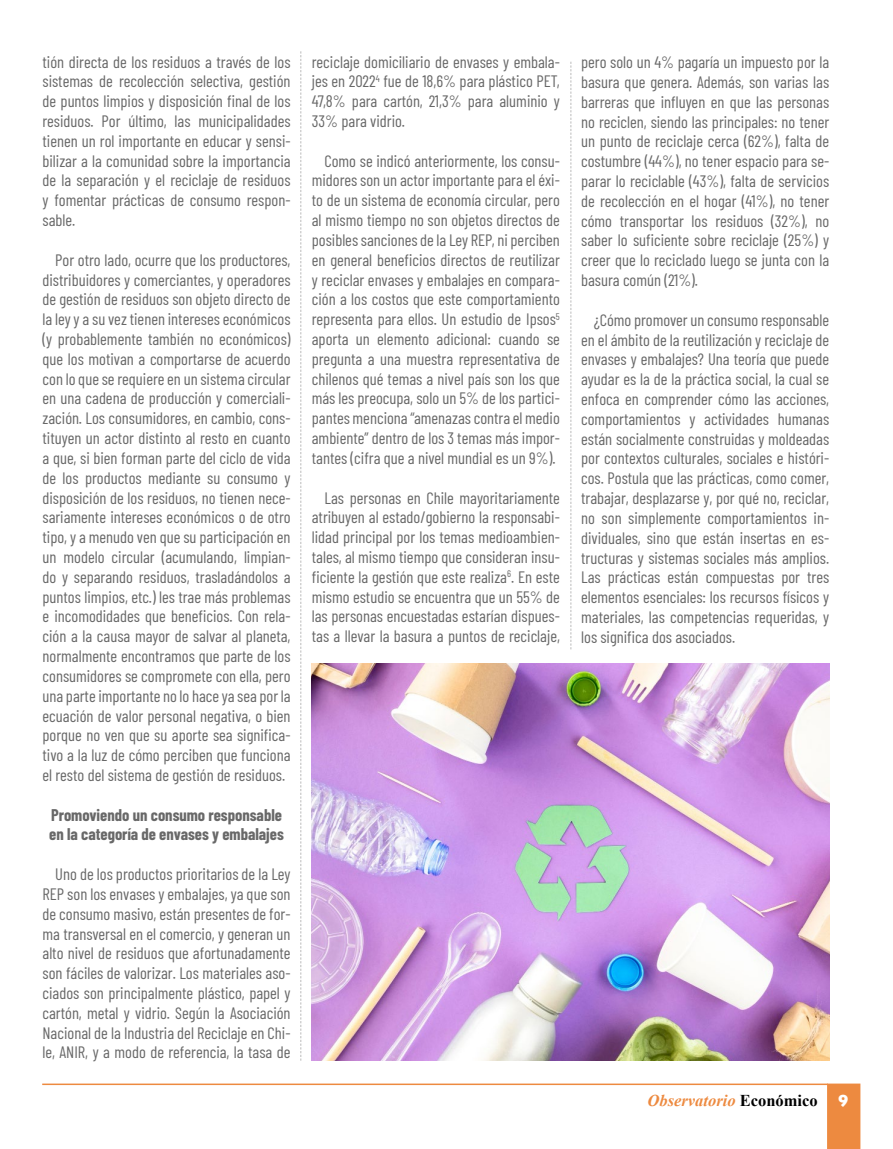
<style>
.page{position:relative;width:893px;height:1149px;background:#fff}
.page>*{position:absolute;margin:0;border:0;box-sizing:border-box;transform-origin:0 0}
.t1{font:16.5px/19.8px "Barlow Condensed";color:#686868;text-align:justify}
.t2{font:700 16.5px/19.8px "Barlow Condensed";color:#686868}
.t3{font:italic 700 16.5px "Times New Roman";color:#ed8a40}
.t4{font:900 16.5px "Isidora Sans";color:#fff}
.s1{font-style:normal;color:#000}
</style>
<div class="page">
<div style="left:827px;top:1083px;width:33px;height:64px;background:#ed8a40"></div>
<hr style="left:42px;top:1083px;width:786px;height:1px;background:#ed8a40">
<svg style="left:300px;top:51px;width:1px;height:1009px"></svg>
<svg style="left:570px;top:62px;width:1px;height:587px"></svg>
<img style="left:312px;top:663px;width:517px;height:397px">
<p class="t1" style="left:43px;top:50px;width:250px">tión directa de los residuos a través de los sistemas de recolección selectiva, gestión de puntos limpios y disposición final de los residuos. Por último, las municipalidades tienen un rol importante en educar y sensi&shy;bilizar a la comunidad sobre la importancia de la separación y el reciclaje de residuos y fomentar prácticas de consumo respon&shy;sable.</p>
<p class="t1" style="left:43px;top:248px;width:250px;text-indent:13px">Por otro lado, ocurre que los productores, distribuidores y comerciantes, y operadores de gestión de residuos son objeto directo de la ley y a su vez tienen intereses económicos (y probablemente también no económicos) que los motivan a comportarse de acuerdo con lo que se requiere en un sistema circular en una cadena de producción y comerciali&shy;zación. Los consumidores, en cambio, cons&shy;tituyen un actor distinto al resto en cuanto a que, si bien forman parte del ciclo de vida de los productos mediante su consumo y disposición de los residuos, no tienen nece&shy;sariamente intereses económicos o de otro tipo, y a menudo ven que su participación en un modelo circular (acumulando, limpian&shy;do y separando residuos, trasladándolos a puntos limpios, etc.) les trae más problemas e incomodidades que beneficios. Con rela&shy;ción a la causa mayor de salvar al planeta, normalmente encontramos que parte de los consumidores se compromete con ella, pero una parte importante no lo hace ya sea por la ecuación de valor personal negativa, o bien porque no ven que su aporte sea significa&shy;tivo a la luz de cómo perciben que funciona el resto del sistema de gestión de residuos.</p>
<p class="t2" style="left:49px;top:803px;width:236px">Promoviendo un consumo responsable en la categoría de envases y embalajes</p>
<p class="t1" style="left:43px;top:862px;width:250px;text-indent:13px">Uno de los productos prioritarios de la Ley REP son los envases y embalajes, ya que son de consumo masivo, están presentes de for&shy;ma transversal en el comercio, y generan un alto nivel de residuos que afortunadamente son fáciles de valorizar. Los materiales aso&shy;ciados son principalmente plástico, papel y cartón, metal y vidrio. Según la Asociación Nacional de la Industria del Reciclaje en Chi&shy;le, ANIR, y a modo de referencia, la tasa de</p>
<p class="t1" style="left:312px;top:50px;width:250px">reciclaje domiciliario de envases y embala&shy;jes en 2022<sup>4</sup> fue de 18,6% para plástico PET, 47,8% para cartón, 21,3% para aluminio y 33% para vidrio.</p>
<p class="t1" style="left:312px;top:149px;width:250px;text-indent:13px">Como se indicó anteriormente, los consu&shy;midores son un actor importante para el éxi&shy;to de un sistema de economía circular, pero al mismo tiempo no son objetos directos de posibles sanciones de la Ley REP, ni perciben en general beneficios directos de reutilizar y reciclar envases y embalajes en compara&shy;ción a los costos que este comportamiento representa para ellos. Un estudio de Ipsos<sup>5 </sup>aporta un elemento adicional: cuando se pregunta a una muestra representativa de chilenos qué temas a nivel país son los que más les preocupa, solo un 5% de los partici&shy;pantes menciona “amenazas contra el medio ambiente” dentro de los 3 temas más impor&shy;tantes (cifra que a nivel mundial es un 9%).</p>
<p class="t1" style="left:312px;top:486px;width:250px;text-indent:13px">Las personas en Chile mayoritariamente atribuyen al estado/gobierno la responsabi&shy;lidad principal por los temas medioambien&shy;tales, al mismo tiempo que consideran insu&shy;ficiente la gestión que este realiza<sup>6</sup>. En este mismo estudio se encuentra que un 55% de las personas encuestadas estarían dispues&shy;tas a llevar la basura a puntos de reciclaje,</p>
<p class="t1" style="left:581px;top:51px;width:250px">pero solo un 4% pagaría un impuesto por la basura que genera. Además, son varias las barreras que influyen en que las personas no reciclen, siendo las principales: no tener un punto de reciclaje cerca (62%), falta de costumbre (44%), no tener espacio para se&shy;parar lo reciclable (43%), falta de servicios de recolección en el hogar (41%), no tener cómo transportar los residuos (32%), no saber lo suficiente sobre reciclaje (25%) y creer que lo reciclado luego se junta con la basura común (21%).</p>
<p class="t1" style="left:581px;top:308px;width:250px;text-indent:13px">¿Cómo promover un consumo responsable en el ámbito de la reutilización y reciclaje de envases y embalajes? Una teoría que puede ayudar es la de la práctica social, la cual se enfoca en comprender cómo las acciones, comportamientos y actividades humanas están socialmente construidas y moldeadas por contextos culturales, sociales e históri&shy;cos. Postula que las prácticas, como comer, trabajar, desplazarse y, por qué no, reciclar, no son simplemente comportamientos in&shy;dividuales, sino que están insertas en es&shy;tructuras y sistemas sociales más amplios.<br>Las prácticas están compuestas por tres elementos esenciales: los recursos físicos y materiales, las competencias requeridas, y los significa dos asociados.</p>
<p class="t3" style="left:648px;top:1088px;width:172px">Observatorio <span class="s1">Económico</span></p>
<p class="t4" style="left:838px;top:1089px;width:11px">9</p>
</div>
